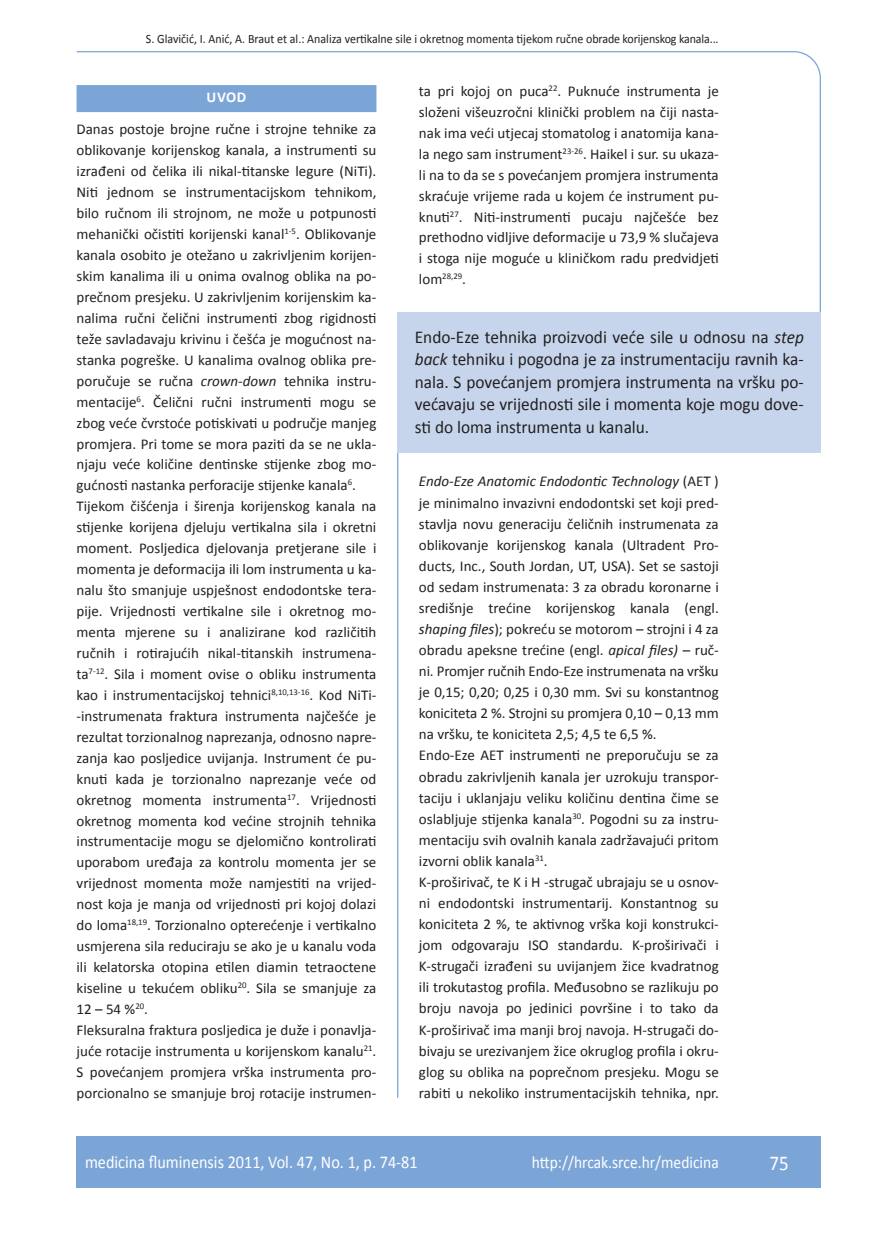
<style>
.page{position:relative;width:872px;height:1234px;background:#fff}
.page>*{position:absolute;margin:0;border:0;box-sizing:border-box;transform-origin:0 0}
.t1{font:21px "Calibri";color:#fff;scale:.9 1}
.t2{font:18px/22.5px "Calibri";color:#231f20;text-align:justify;scale:.96 1}
.t3{font:18px "Calibri";color:#fff;scale:.9 1}
.t4{font:17.25px "Calibri";color:#fff;scale:.9 1}
.t5{font:15px/21px "Calibri";color:#231f20}
.t6{font:700 15px "Calibri";color:#fff}
.t7{font:12.75px "Calibri";color:#231f20;scale:.94 1}
.t8{font:8.7px "Calibri";color:#231f20}
.s1{font-style:italic}
.s2{font-size:15px}
</style>
<div class="page">
<svg style="left:76px;top:51px;width:745px;height:275px"></svg>
<hr style="left:397px;top:452px;width:1px;height:645px;background:#7ca5d7">
<div style="left:77px;top:1135px;width:744px;height:51px;background:#7ca5d7"></div>
<div style="left:77px;top:85px;width:299px;height:27px;background:#7ca5d7"></div>
<div style="left:398px;top:312px;width:423px;height:140px;background:#c6d5ec"></div>
<p class="t7" style="left:146px;top:30px;width:611px">S. Glavičić, I. Anić, A. Braut et al.: Analiza vertikalne sile i okretnog momenta tijekom ručne obrade korijenskog kanala...</p>
<p class="t6" style="left:207px;top:88px;width:41px">UVOD</p>
<p class="t5" style="left:77px;top:118px;width:301px">Danas postoje brojne ručne i strojne tehnike za oblikovanje korijenskog kanala, a instrumenti su izrađeni od čelika ili nikal-titanske legure (NiTi).<br>Niti jednom se instrumentacijskom tehnikom, bilo ručnom ili strojnom, ne može u potpunosti mehanički očistiti korijenski kanal<sup>1-5</sup>. Oblikovanje kanala osobito je otežano u zakrivljenim korijen&shy;skim kanalima ili u onima ovalnog oblika na po&shy;prečnom presjeku. U zakrivljenim korijenskim ka&shy;nalima ručni čelični instrumenti zbog rigidnosti teže savladavaju krivinu i češća je mogućnost na&shy;stanka pogreške. U kanalima ovalnog oblika pre&shy;poručuje se ručna <span class="s1">crown-down</span> tehnika instru&shy;mentacije<sup>6</sup>. Čelični ručni instrumenti mogu se zbog veće čvrstoće potiskivati u područje manjeg promjera. Pri tome se mora paziti da se ne ukla&shy;njaju veće količine dentinske stijenke zbog mo&shy;gućnosti nastanka perforacije stijenke kanala<sup>6</sup>.<br>Tijekom čišćenja i širenja korijenskog kanala na stijenke korijena djeluju vertikalna sila i okretni moment. Posljedica djelovanja pretjerane sile i momenta je deformacija ili lom instrumenta u ka&shy;nalu što smanjuje uspješnost endodontske tera&shy;pije. Vrijednosti vertikalne sile i okretnog mo&shy;menta mjerene su i analizirane kod različitih ručnih i rotirajućih nikal-titanskih instrumena&shy;ta<sup>7-12</sup>. Sila i moment ovise o obliku instrumenta kao i instrumentacijskoj tehnici<sup>8,10,13-16</sup>. Kod NiTi--instrumenata fraktura instrumenta najčešće je rezultat torzionalnog naprezanja, odnosno napre&shy;zanja kao posljedice uvijanja. Instrument će pu&shy;knuti kada je torzionalno naprezanje veće od okretnog momenta instrumenta<sup>17</sup>. Vrijednosti okretnog momenta kod većine strojnih tehnika instrumentacije mogu se djelomično kontrolirati uporabom uređaja za kontrolu momenta jer se vrijednost momenta može namjestiti na vrijed&shy;nost koja je manja od vrijednosti pri kojoj dolazi do loma<sup>18,19</sup>. Torzionalno opterećenje i vertikalno usmjerena sila reduciraju se ako je u kanalu voda ili kelatorska otopina etilen diamin tetraoctene kiseline u tekućem obliku<sup>20</sup>. Sila se smanjuje za 12 – 54 %<sup>20</sup>.<br>Fleksuralna fraktura posljedica je duže i ponavlja&shy;juće rotacije instrumenta u korijenskom kanalu<sup>21</sup>.<br>S povećanjem promjera vrška instrumenta pro&shy;porcionalno se smanjuje broj rotacije instrumen-</p>
<p class="t5" style="left:419px;top:80px;width:301px;text-align:justify">ta pri kojoj on puca<sup>22</sup>. Puknuće instrumenta je složeni višeuzročni klinički problem na čiji nasta&shy;nak ima veći utjecaj stomatolog i anatomija kana&shy;la nego sam instrument<sup>23-26</sup>. Haikel i sur. su ukaza&shy;li na to da se s povećanjem promjera instrumenta skraćuje vrijeme rada u kojem će instrument pu&shy;knuti<sup>27</sup>. Niti-instrumenti pucaju najčešće bez prethodno vidljive deformacije u 73,9 % slučajeva i stoga nije moguće u kliničkom radu predvidjeti</p>
<p class="t8" style="left:419px;top:271px;width:49px"><span class="s2">lom</span>28,29<span class="s2">.</span></p>
<p class="t2" style="left:415px;top:324px;width:407px">Endo-Eze tehnika proizvodi veće sile u odnosu na <span class="s1">step back</span> tehniku i pogodna je za instrumentaciju ravnih ka&shy;nala. S povećanjem promjera instrumenta na vršku po&shy;većavaju se vrijednosti sile i momenta koje mogu dove&shy;sti do loma instrumenta u kanalu.</p>
<p class="t5" style="left:419px;top:470px;width:301px"><span class="s1">Endo-Eze Anatomic Endodontic Technology</span> (AET ) je minimalno invazivni endodontski set koji pred&shy;stavlja novu generaciju čeličnih instrumenata za oblikovanje korijenskog kanala (Ultradent Pro&shy;ducts, Inc., South Jordan, UT, USA). Set se sastoji od sedam instrumenata: 3 za obradu koronarne i središnje trećine korijenskog kanala (engl. <span class="s1">shaping files</span>); pokreću se motorom – strojni i 4 za obradu apeksne trećine (engl. <span class="s1">apical files)</span> – ruč&shy;ni. Promjer ručnih Endo-Eze instrumenata na vršku je 0,15; 0,20; 0,25 i 0,30 mm. Svi su konstantnog koniciteta 2 %. Strojni su promjera 0,10 – 0,13 mm na vršku, te koniciteta 2,5; 4,5 te 6,5 %.<br>Endo-Eze AET instrumenti ne preporučuju se za obradu zakrivljenih kanala jer uzrokuju transpor&shy;taciju i uklanjaju veliku količinu dentina čime se oslabljuje stijenka kanala<sup>30</sup>. Pogodni su za instru&shy;mentaciju svih ovalnih kanala zadržavajući pritom izvorni oblik kanala<sup>31</sup>.<br>K-proširivač, te K i H -strugač ubrajaju se u osnov&shy;ni endodontski instrumentarij. Konstantnog su koniciteta 2 %, te aktivnog vrška koji konstrukci&shy;jom odgovaraju ISO standardu. K-proširivači i K-strugači izrađeni su uvijanjem žice kvadratnog ili trokutastog profila. Međusobno se razlikuju po broju navoja po jedinici površine i to tako da K-proširivač ima manji broj navoja. H-strugači do&shy;bivaju se urezivanjem žice okruglog profila i okru&shy;glog su oblika na poprečnom presjeku. Mogu se rabiti u nekoliko instrumentacijskih tehnika, npr.</p>
<p class="t3" style="left:85px;top:1150px;width:371px">medicina fluminensis 2011, Vol. 47, No. 1, p. 74-81</p>
<p class="t4" style="left:532px;top:1151px;width:209px">http://hrcak.srce.hr/medicina</p>
<h1 class="t1" style="left:769px;top:1149px;width:23px">75</h1>
</div>
